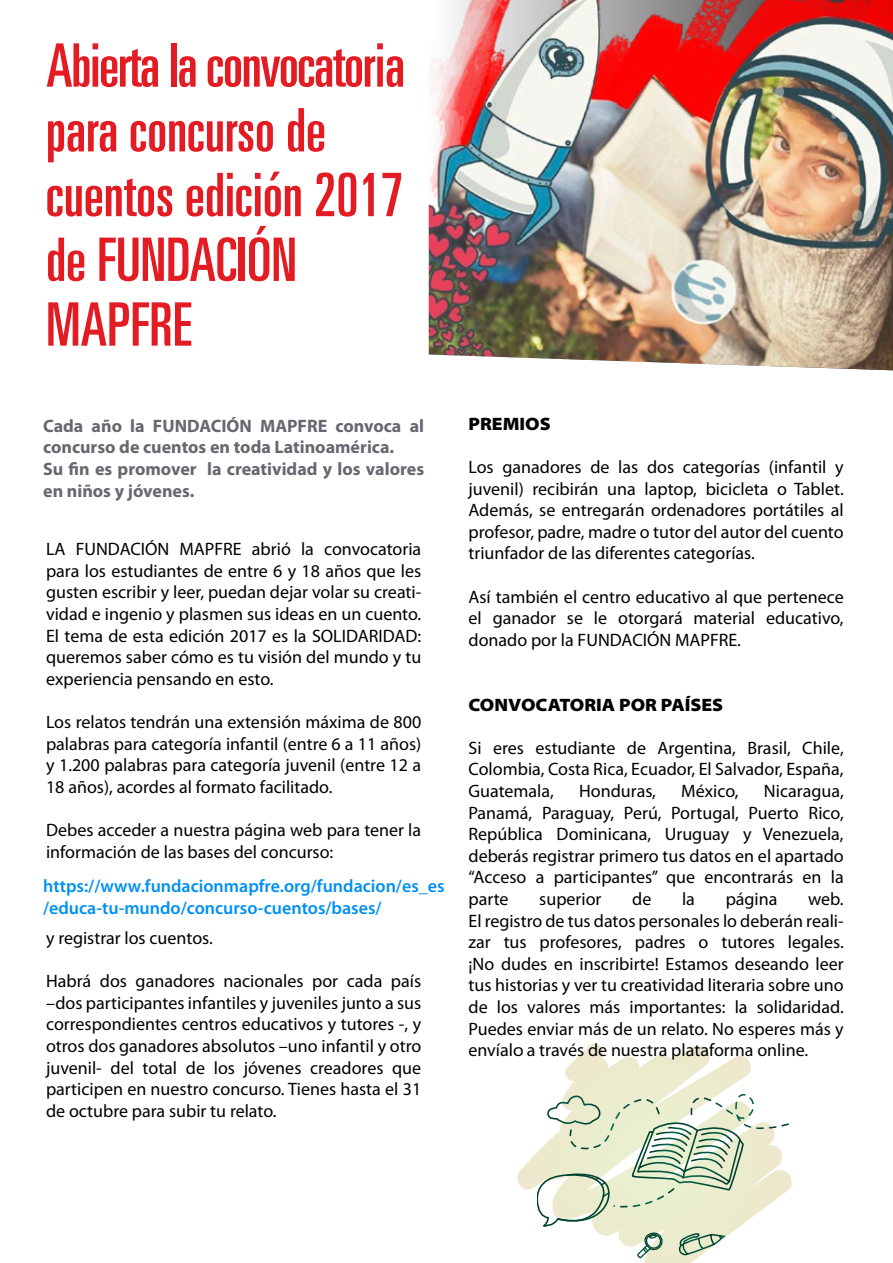
<style>
.page{position:relative;width:893px;height:1263px;background:#fff}
.page>*{position:absolute;margin:0;border:0;box-sizing:border-box;transform-origin:0 0}
.t1{font:ultra-condensed 60px/64.8px "Univers LT";color:#e31c24}
.t2{font:18px/21.6px "Myriad Pro";color:#000;text-align:justify}
.t3{font:700 18px/21.6px "Myriad Pro";color:#66676f}
.t4{font:600 18px/21.6px "Myriad Pro";color:#0090f4}
.t5{font:900 semi-expanded 18px "Myriad Pro";color:#000}
</style>
<div class="page">
<img style="left:429px;top:0;width:464px;height:370px">
<svg style="left:517px;top:1043px;width:275px;height:220px"></svg>
<svg style="left:537px;top:1080px;width:253px;height:178px"></svg>
<h1 class="t1" style="left:46px;top:33px;width:360px">Abierta la convocatoria para concurso de cuentos edición 2017 de FUNDACIÓN<br>MAPFRE</h1>
<p class="t3" style="left:43px;top:415px;width:382px">Cada año la FUNDACIÓN MAPFRE convoca al concurso de cuentos en toda Latinoamérica.<br>Su fin es promover la creatividad y los valores en niños y jóvenes.</p>
<p class="t5" style="left:468px;top:413px;width:84px">PREMIOS</p>
<p class="t2" style="left:468px;top:456px;width:377px">Los ganadores de las dos categorías (infantil y juvenil) recibirán una laptop, bicicleta o Tablet.<br>Además, se entregarán ordenadores portátiles al profesor, padre, madre o tutor del autor del cuento triunfador de las diferentes categorías.</p>
<p class="t2" style="left:468px;top:586px;width:377px">Así también el centro educativo al que pertenece el ganador se le otorgará material educativo, donado por la FUNDACIÓN MAPFRE.</p>
<p class="t2" style="left:46px;top:539px;width:377px">LA FUNDACIÓN MAPFRE abrió la convocatoria para los estudiantes de entre 6 y 18 años que les gusten escribir y leer, puedan dejar volar su creati&shy;vidad e ingenio y plasmen sus ideas en un cuento.<br>El tema de esta edición 2017 es la SOLIDARIDAD: queremos saber cómo es tu visión del mundo y tu experiencia pensando en esto.</p>
<p class="t2" style="left:46px;top:711px;width:377px">Los relatos tendrán una extensión máxima de 800 palabras para categoría infantil (entre 6 a 11 años) y 1.200 palabras para categoría juvenil (entre 12 a 18 años), acordes al formato facilitado.</p>
<p class="t2" style="left:46px;top:819px;width:377px">Debes acceder a nuestra página web para tener la información de las bases del concurso:</p>
<p class="t5" style="left:468px;top:694px;width:256px">CONVOCATORIA POR PAÍSES</p>
<p class="t2" style="left:468px;top:737px;width:377px">Si eres estudiante de Argentina, Brasil, Chile, Colombia, Costa Rica, Ecuador, El Salvador, España, Guatemala,</p>
<p class="t2" style="left:579px;top:780px;width:78px">Honduras,</p>
<p class="t2" style="left:681px;top:780px;width:59px">México,</p>
<p class="t2" style="left:468px;top:780px;width:377px;text-indent:295px">Nicaragua, Panamá, Paraguay, Perú, Portugal, Puerto Rico, República Dominicana, Uruguay y Venezuela, deberás registrar primero tus datos en el apartado “Acceso a participantes” que encontrarás en la parte</p>
<p class="t4" style="left:43px;top:875px;width:403px">https://www.fundacionmapfre.org/fundacion/es_es /educa-tu-mundo/concurso-cuentos/bases/</p>
<p class="t2" style="left:468px;top:888px;width:377px;text-indent:340px">web.<br>El registro de tus datos personales lo deberán reali&shy;zar tus profesores, padres o tutores legales. ¡No dudes en inscribirte! Estamos deseando leer tus historias y ver tu creatividad literaria sobre uno de los valores más importantes: la solidaridad.<br>Puedes enviar más de un relato. No esperes más y envíalo a través de nuestra plataforma online.</p>
<p class="t2" style="left:539px;top:888px;width:64px">superior</p>
<p class="t2" style="left:632px;top:888px;width:21px">de</p>
<p class="t2" style="left:682px;top:888px;width:14px">la</p>
<p class="t2" style="left:726px;top:888px;width:53px">página</p>
<p class="t2" style="left:46px;top:927px;width:168px">y registrar los cuentos.</p>
<p class="t2" style="left:46px;top:971px;width:377px">Habrá dos ganadores nacionales por cada país –dos participantes infantiles y juveniles junto a sus correspondientes centros educativos y tutores -, y otros dos ganadores absolutos –uno infantil y otro juvenil- del total de los jóvenes creadores que participen en nuestro concurso. Tienes hasta el 31 de octubre para subir tu relato.</p>
</div>
